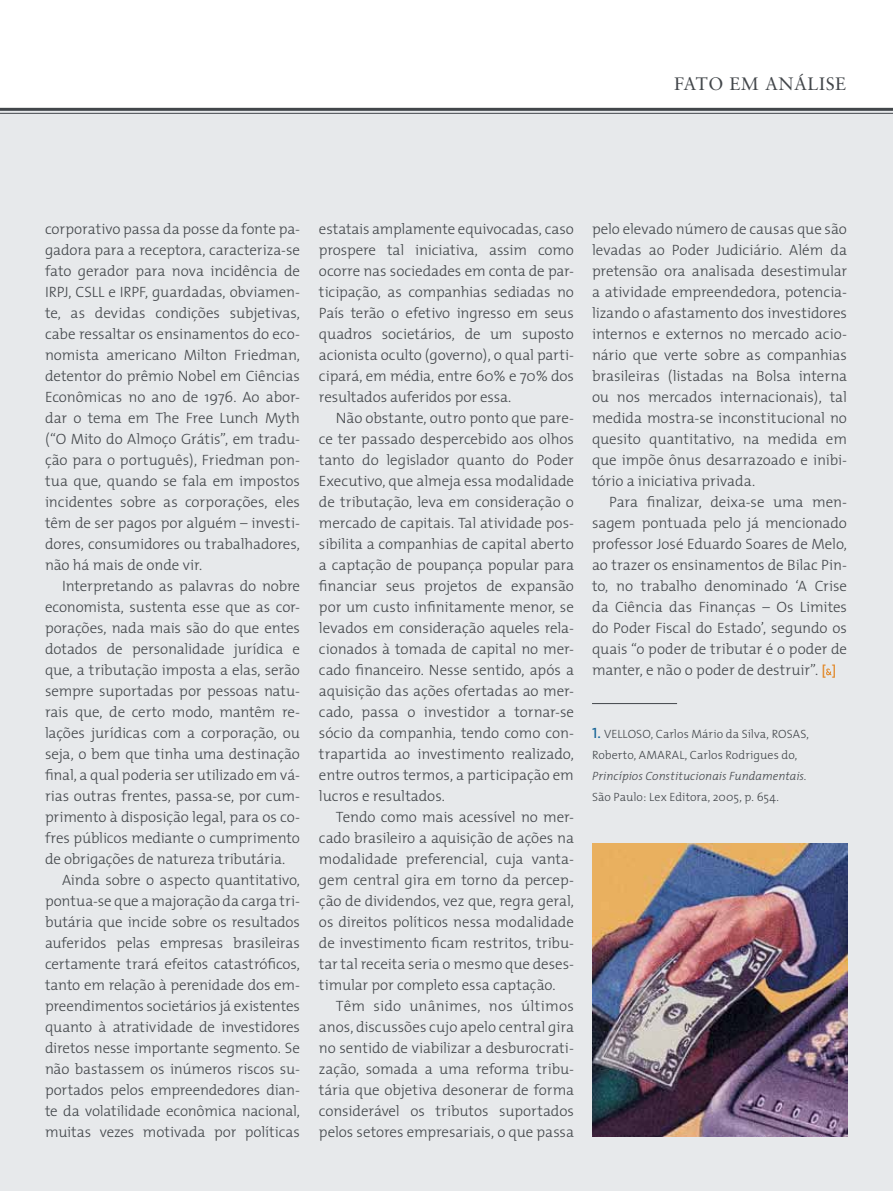
<style>
.page{position:relative;width:893px;height:1191px;background:#fff}
.page>*{position:absolute;margin:0;border:0;box-sizing:border-box;transform-origin:0 0}
.t1{font:18px "Sabon";letter-spacing:.03em;color:#42464a}
.t2{font:300 15px/21px "The Mix";letter-spacing:-.01em;color:#42464a;text-align:justify}
.t3{font:300 12px/21px "The Mix";letter-spacing:.005em;color:#42464a}
.s1{font-weight:600;font-size:13.5px;color:#e18727}
.s2{font-family:"The Mix Caps";font-weight:400;font-size:15px;color:#0f6093}
.s3{font-style:italic}
</style>
<div class="page">
<div style="left:0;top:109px;width:893px;height:1082px;background:#e7e9eb"></div>
<hr style="left:0;top:108px;width:893px;height:3px;background:#42464a">
<hr style="left:0;top:113px;width:893px;height:1px;background:#42464a">
<svg style="left:826px;top:668px;width:6px;height:7px"></svg>
<hr style="left:592px;top:703px;width:85px;height:1px;background:#42464a">
<img style="left:592px;top:843px;width:255px;height:294px">
<p class="t1" style="left:674px;top:73px;width:155px">FATO EM ANÁLISE</p>
<p class="t2" style="left:45px;top:218px;width:257px">corporativo passa da posse da fonte pa&shy;gadora para a receptora, caracteriza-se fato gerador para nova incidência de IRPJ, CSLL e IRPF, guardadas, obviamen&shy;te, as devidas condições subjetivas, cabe ressaltar os ensinamentos do eco&shy;nomista americano Milton Friedman, detentor do prêmio Nobel em Ciências Econômicas no ano de 1976. Ao abor&shy;dar o tema em The Free Lunch Myth (“O Mito do Almoço Grátis”, em tradu&shy;ção para o português), Friedman pon&shy;tua que, quando se fala em impostos incidentes sobre as corporações, eles têm de ser pagos por alguém – investi&shy;dores, consumidores ou trabalhadores, não há mais de onde vir.</p>
<p class="t2" style="left:62px;top:575px;width:239px">Interpretando as palavras do nobre</p>
<p class="t2" style="left:45px;top:596px;width:257px">economista, sustenta esse que as cor-</p>
<p class="t2" style="left:45px;top:617px;width:256px">porações, nada mais são do que entes</p>
<p class="t2" style="left:45px;top:638px;width:257px">dotados de personalidade jurídica e</p>
<p class="t2" style="left:45px;top:659px;width:256px">que, a tributação imposta a elas, serão</p>
<p class="t2" style="left:45px;top:680px;width:257px">sempre suportadas por pessoas natu-</p>
<p class="t2" style="left:45px;top:701px;width:257px">rais que, de certo modo, mantêm re-</p>
<p class="t2" style="left:45px;top:722px;width:256px">lações jurídicas com a corporação, ou</p>
<p class="t2" style="left:45px;top:743px;width:256px">seja, o bem que tinha uma destinação</p>
<p class="t2" style="left:45px;top:764px;width:257px">final, a qual poderia ser utilizado em vá-</p>
<p class="t2" style="left:45px;top:785px;width:257px">rias outras frentes, passa-se, por cum-</p>
<p class="t2" style="left:45px;top:806px;width:257px">primento à disposição legal, para os co-</p>
<p class="t2" style="left:45px;top:827px;width:256px">fres públicos mediante o cumprimento</p>
<p class="t2" style="left:45px;top:848px;width:242px">de obrigações de natureza tributária.</p>
<p class="t2" style="left:62px;top:869px;width:239px">Ainda sobre o aspecto quantitativo,</p>
<p class="t2" style="left:45px;top:890px;width:257px">pontua-se que a majoração da carga tri-</p>
<p class="t2" style="left:45px;top:911px;width:256px">butária que incide sobre os resultados</p>
<p class="t2" style="left:45px;top:932px;width:256px">auferidos pelas empresas brasileiras</p>
<p class="t2" style="left:45px;top:953px;width:256px">certamente trará efeitos catastróficos,</p>
<p class="t2" style="left:45px;top:974px;width:256px">tanto em relação à perenidade dos em-</p>
<p class="t2" style="left:45px;top:995px;width:256px">preendimentos societários já existentes</p>
<p class="t2" style="left:45px;top:1016px;width:256px">quanto à atratividade de investidores</p>
<p class="t2" style="left:45px;top:1037px;width:256px">diretos nesse importante segmento. Se</p>
<p class="t2" style="left:45px;top:1058px;width:257px">não bastassem os inúmeros riscos su-</p>
<p class="t2" style="left:45px;top:1079px;width:257px">portados pelos empreendedores dian-</p>
<p class="t2" style="left:45px;top:1100px;width:256px">te da volatilidade econômica nacional,</p>
<p class="t2" style="left:45px;top:1121px;width:256px">muitas vezes motivada por políticas</p>
<p class="t2" style="left:319px;top:218px;width:257px">estatais amplamente equivocadas, caso prospere tal iniciativa, assim como ocorre nas sociedades em conta de par&shy;ticipação, as companhias sediadas no País terão o efetivo ingresso em seus quadros societários, de um suposto acionista oculto (governo), o qual parti&shy;cipará, em média, entre 60% e 70% dos resultados auferidos por essa.</p>
<p class="t2" style="left:319px;top:407px;width:257px;text-indent:17px">Não obstante, outro ponto que pare&shy;ce ter passado despercebido aos olhos tanto do legislador quanto do Poder Executivo, que almeja essa modalidade de tributação, leva em consideração o mercado de capitais. Tal atividade pos&shy;sibilita a companhias de capital aberto a captação de poupança popular para financiar seus projetos de expansão por um custo infinitamente menor, se levados em consideração aqueles rela&shy;cionados à tomada de capital no mer&shy;cado financeiro. Nesse sentido, após a aquisição das ações ofertadas ao mer&shy;cado, passa o investidor a tornar-se sócio da companhia, tendo como con&shy;trapartida ao investimento realizado, entre outros termos, a participação em lucros e resultados.</p>
<p class="t2" style="left:319px;top:806px;width:257px;text-indent:17px">Tendo como mais acessível no mer&shy;cado brasileiro a aquisição de ações na modalidade preferencial, cuja vanta&shy;gem central gira em torno da percep&shy;ção de dividendos, vez que, regra geral, os direitos políticos nessa modalidade de investimento ficam restritos, tribu&shy;tar tal receita seria o mesmo que deses&shy;timular por completo essa captação.</p>
<p class="t2" style="left:319px;top:995px;width:257px;text-indent:17px">Têm sido unânimes, nos últimos anos, discussões cujo apelo central gira no sentido de viabilizar a desburocrati&shy;zação, somada a uma reforma tribu&shy;tária que objetiva desonerar de forma considerável os tributos suportados pelos setores empresariais, o que passa</p>
<p class="t2" style="left:592px;top:218px;width:257px">pelo elevado número de causas que são levadas ao Poder Judiciário. Além da pretensão ora analisada desestimular a atividade empreendedora, potencia&shy;lizando o afastamento dos investidores internos e externos no mercado acio&shy;nário que verte sobre as companhias brasileiras (listadas na Bolsa interna ou nos mercados internacionais), tal medida mostra-se inconstitucional no quesito quantitativo, na medida em que impõe ônus desarrazoado e inibi&shy;tório a iniciativa privada.</p>
<p class="t2" style="left:592px;top:491px;width:257px;text-indent:17px">Para finalizar, deixa-se uma men&shy;sagem pontuada pelo já mencionado professor José Eduardo Soares de Melo, ao trazer os ensinamentos de Bilac Pin&shy;to, no trabalho denominado ‘A Crise da Ciência das Finanças – Os Limites do Poder Fiscal do Estado’, segundo os quais “o poder de tributar é o poder de manter, e não o poder de destruir”. <span class="s1">[ ]</span></p>
<p class="t3" style="left:592px;top:723px;width:218px"><span class="s2">1.</span> VELLOSO, Carlos Mário da Silva, ROSAS, Roberto, AMARAL, Carlos Rodrigues do, <span class="s3">Princípios Constitucionais Fundamentais</span>.<br>São Paulo: Lex Editora, 2005, p. 654.</p>
</div>
